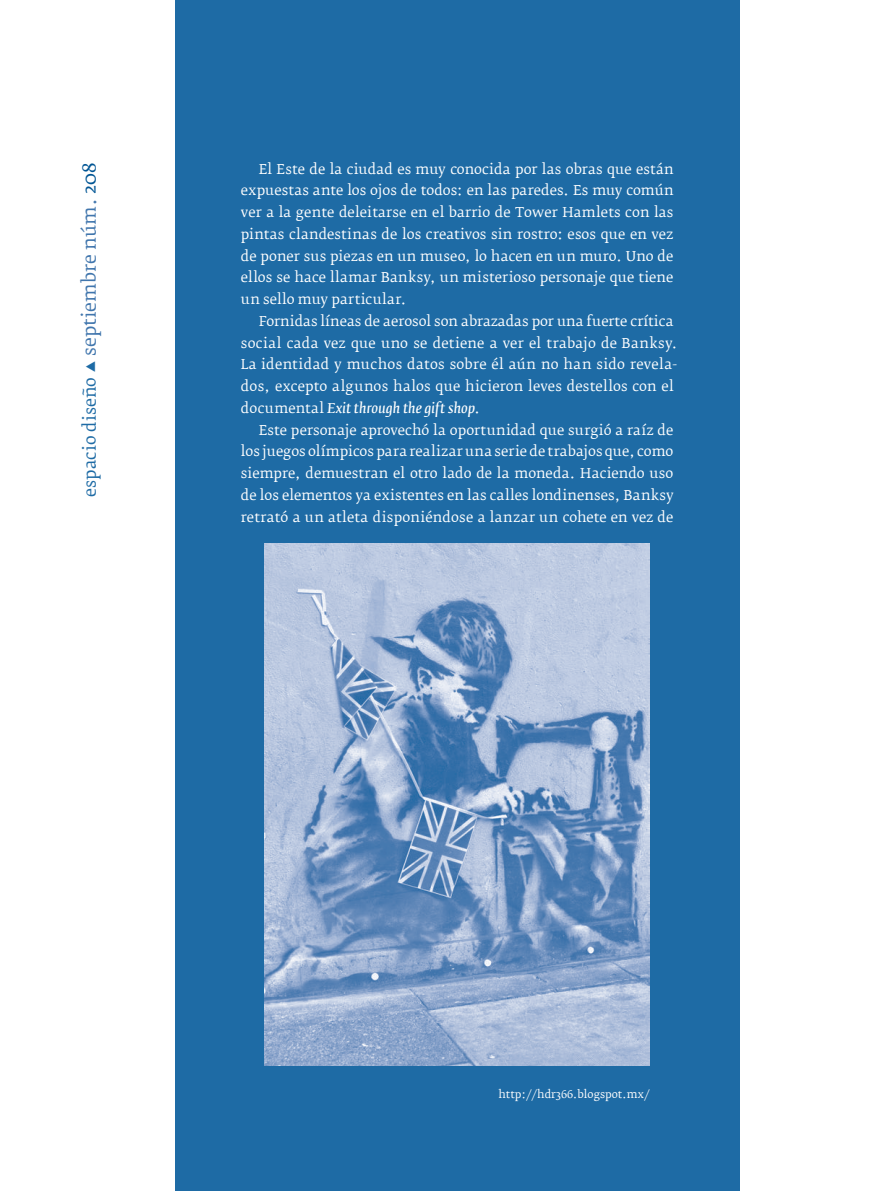
<style>
.page{position:relative;width:872px;height:1191px;background:#fff}
.page>*{position:absolute;margin:0;border:0;box-sizing:border-box;transform-origin:0 0}
.t1{font:18px "Fedra Serif B";color:#4176ad}
.t2{font:13.5px "Fedra Serif B";letter-spacing:.01em;color:#fff}
.t3{font:italic 13.5px "Fedra Serif B";letter-spacing:.005em;color:#fff}
.t4{font:10.5px "Fedra Serif B";color:#fff}
.s1{font-size:16.5px;color:#1e6ba5}
.s2{color:#005594}
.s3{font-style:normal}
</style>
<div class="page">
<div style="left:175px;top:0;width:564px;height:1190px;background:#1e6ba5"></div>
<img style="left:265px;top:543px;width:384px;height:522px">
<p class="t1" style="left:79px;top:496px;width:334px;rotate:-90deg"><span class="s1">espacio diseño</span> septiembre núm. <span class="s2">208</span></p>
<p class="t2" style="left:259px;top:161px;width:416px">El Este de la ciudad es muy conocida por las obras que están</p>
<p class="t2" style="left:241px;top:183px;width:434px">expuestas ante los ojos de todos: en las paredes. Es muy común</p>
<p class="t2" style="left:241px;top:204px;width:434px">ver a la gente deleitarse en el barrio de Tower Hamlets con las</p>
<p class="t2" style="left:241px;top:226px;width:434px">pintas clandestinas de los creativos sin rostro: esos que en vez</p>
<p class="t2" style="left:241px;top:248px;width:434px">de poner sus piezas en un museo, lo hacen en un muro. Uno de</p>
<p class="t2" style="left:241px;top:270px;width:434px">ellos se hace llamar Banksy, un misterioso personaje que tiene</p>
<p class="t2" style="left:241px;top:291px;width:167px">un sello muy particular.</p>
<p class="t2" style="left:259px;top:313px;width:416px">Fornidas líneas de aerosol son abrazadas por una fuerte crítica</p>
<p class="t2" style="left:241px;top:335px;width:438px">social cada vez que uno se detiene a ver el trabajo de Banksy.</p>
<p class="t2" style="left:241px;top:357px;width:438px">La identidad y muchos datos sobre él aún no han sido revela-</p>
<p class="t2" style="left:241px;top:378px;width:434px">dos, excepto algunos halos que hicieron leves destellos con el</p>
<p class="t3" style="left:241px;top:399px;width:241px"><span class="s3">documental</span> Exit through the gift shop<span class="s3">.</span></p>
<p class="t2" style="left:259px;top:422px;width:416px">Este personaje aprovechó la oportunidad que surgió a raíz de</p>
<p class="t2" style="left:241px;top:444px;width:434px">los juegos olímpicos para realizar una serie de trabajos que, como</p>
<p class="t2" style="left:241px;top:465px;width:434px">siempre, demuestran el otro lado de la moneda. Haciendo uso</p>
<p class="t2" style="left:241px;top:487px;width:434px">de los elementos ya existentes en las calles londinenses, Banksy</p>
<p class="t2" style="left:241px;top:509px;width:434px">retrató a un atleta disponiéndose a lanzar un cohete en vez de</p>
<p class="t4" style="left:498px;top:1087px;width:153px">http://hdr366.blogspot.mx/</p>
</div>
